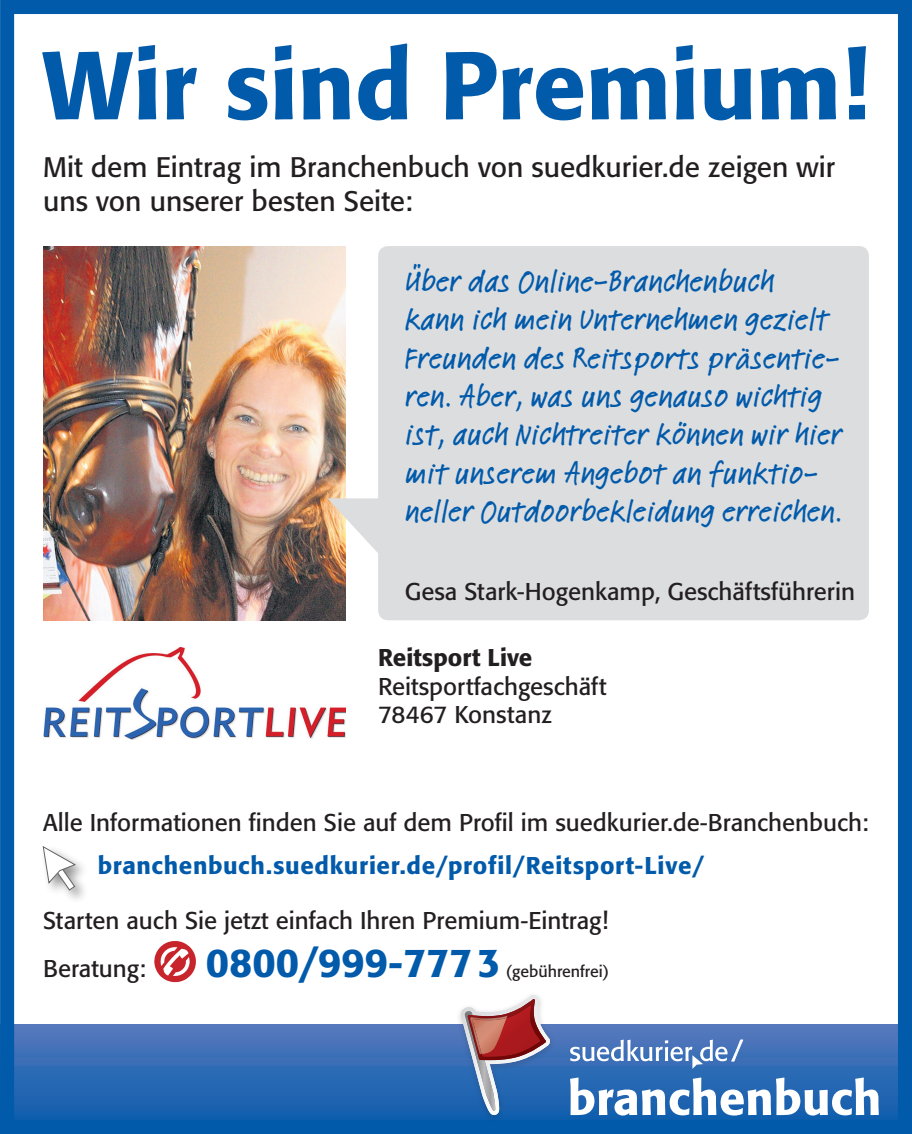
<style>
.page{position:relative;width:912px;height:1134px;background:#fff}
.page>*{position:absolute;margin:0;border:0;box-sizing:border-box;transform-origin:0 0}
.t1{font:500 95px "Constantia";color:#015aaa}
.t2{font:500 40px "Constantia";color:#015aaa}
.t3{font:500 32px/38.4px "Linotype Feltpen";color:#015aaa}
.t4{font:28px/33.6px "Constantia";color:#231f20}
.t5{font:24px/48px "Constantia";color:#231f20}
.t6{font:500 24px "Constantia";letter-spacing:.025em;color:#015aaa}
.t7{font:500 24px "Constantia";color:#231f20}
.t8{font:16px "Constantia";color:#231f20}
</style>
<div class="page">
<img style="left:43px;top:647px;width:302px;height:92px">
<img style="left:43px;top:246px;width:302px;height:374px">
<img style="left:154px;top:941px;width:42px;height:42px">
<div style="left:378px;top:246px;width:491px;height:374px;background:#dcdddf;border-radius:10px"></div>
<svg style="left:327px;top:498px;width:51px;height:73px"></svg>
<div style="left:39px;top:842px;width:49px;height:61px;background:#231f20;opacity:.5"></div>
<svg style="left:43px;top:846px;width:33px;height:44px"></svg>
<svg style="left:15px;top:1024px;width:882px;height:95px;background:#346cb5"></svg>
<div style="left:0;top:0;width:912px;height:1134px;border:14px solid #015aaa"></div>
<svg style="left:570px;top:1039px;width:173px;height:30px"></svg>
<svg style="left:570px;top:1077px;width:309px;height:38px"></svg>
<div style="left:455px;top:991px;width:102px;height:131px;background:#231f20;opacity:.25"></div>
<svg style="left:461px;top:995px;width:89px;height:120px"></svg>
<img style="left:470px;top:1016px;width:37px;height:38px">
<p class="t1" style="left:43px;top:27px;width:827px">Wir sind Premium!</p>
<p class="t4" style="left:43px;top:151px;width:793px">Mit dem Eintrag im Branchenbuch von suedkurier.de zeigen wir uns von unserer besten Seite:</p>
<p class="t3" style="left:405px;top:260px;width:439px">Über das Online-Branchenbuch<br>kann ich mein Unternehmen gezielt Freunden des Reitsports präsentie&shy;ren. Aber, was uns genauso wichtig ist, auch Nichtreiter können wir hier mit unserem Angebot an funktio&shy;neller Outdoorbekleidung erreichen.</p>
<p class="t5" style="left:405px;top:568px;width:452px">Gesa Stark-Hogenkamp, Geschäftsführerin</p>
<p class="t7" style="left:378px;top:642px;width:156px">Reitsport Live</p>
<p class="t5" style="left:378px;top:662px;width:230px">Reitsportfachgeschäft</p>
<p class="t5" style="left:378px;top:691px;width:175px">78467 Konstanz</p>
<p class="t5" style="left:43px;top:799px;width:827px">Alle Informationen finden Sie auf dem Profil im suedkurier.de-Branchenbuch:</p>
<p class="t6" style="left:98px;top:851px;width:608px">branchenbuch.suedkurier.de/profil/Reitsport-Live/</p>
<p class="t5" style="left:43px;top:896px;width:567px">Starten auch Sie jetzt einfach Ihren Premium-Eintrag!<br>Beratung:</p>
<p class="t2" style="left:206px;top:938px;width:296px">0800/999-7773</p>
<p class="t8" style="left:506px;top:962px;width:105px">(gebührenfrei)</p>
</div>
